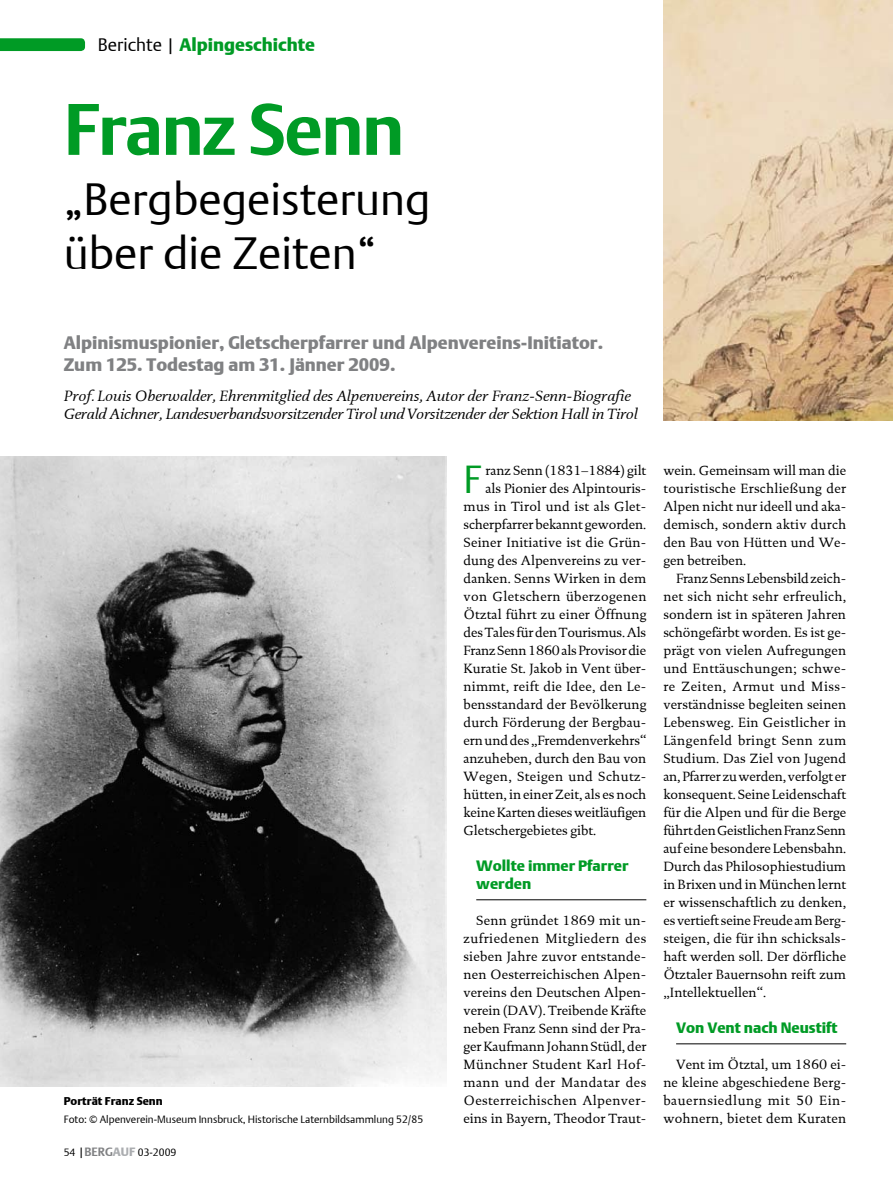
<style>
.page{position:relative;width:893px;height:1191px;background:#fff}
.page>*{position:absolute;margin:0;border:0;box-sizing:border-box;transform-origin:0 0}
.t1{font:700 72px "DTL Argo T";letter-spacing:-.025em;color:#009b25}
.t2{font:300 45px/54px "DTL Argo T";color:#000}
.t3{font:300 39px "DTL Argo T";color:#009b25}
.t4{font:900 18px/22.5px "DTL Argo T";color:#808183}
.t5{font:900 18px "DTL Argo T";color:#009b25}
.t6{font:italic 15px/18px "DTL Documenta T";letter-spacing:-.01em;color:#000}
.t7{font:900 15px/18px "DTL Argo T";color:#009b25}
.t8{font:13.5px/18px "DTL Documenta T";letter-spacing:.005em;color:#000;text-align:justify}
.t9{font:13.5px "DTL Documenta T";letter-spacing:.03em;color:#000}
.t10{font:900 11.25px "DTL Argo T";color:#000}
.t11{font:300 10.5px "DTL Argo T";color:#000}
.s1{font-weight:300;color:#000}
.s2{font-size:12px}
.s3{font-weight:700;font-size:12px;color:#808183}
.s4{font-weight:900;font-size:12px;color:#abadb0}
</style>
<div class="page">
<hr style="left:476px;top:899px;width:170px;height:1px;background:#000">
<hr style="left:676px;top:1043px;width:170px;height:1px;background:#000">
<img style="left:0;top:456px;width:446px;height:630px">
<img style="left:663px;top:0;width:230px;height:420px">
<svg style="left:0;top:38px;width:85px;height:13px"></svg>
<h3 class="t5" style="left:98px;top:34px;width:219px"><span class="s1">Berichte |</span> Alpingeschichte</h3>
<h1 class="t1" style="left:64px;top:87px;width:342px">Franz Senn</h1>
<h2 class="t2" style="left:64px;top:171px;width:368px">„Bergbegeisterung über die Zeiten“</h2>
<h3 class="t4" style="left:64px;top:331px;width:541px">Alpinismuspionier, Gletscherpfarrer und Alpenvereins-Initiator.<br>Zum 125. Todestag am 31. Jänner 2009.</h3>
<p class="t6" style="left:64px;top:387px;width:576px">Prof. Louis Oberwalder, Ehrenmitglied des Alpenvereins, Autor der Franz-Senn-Biografie<br>Gerald Aichner, Landesverbandsvorsitzender Tirol und Vorsitzender der Sektion Hall in Tirol</p>
<p class="t10" style="left:64px;top:1094px;width:100px">Porträt Franz Senn</p>
<p class="t11" style="left:64px;top:1112px;width:361px">Foto: © Alpenverein-Museum Innsbruck, Historische Laternbildsammlung 52/85</p>
<p class="t11" style="left:64px;top:1146px;width:114px">54 <span class="s2">|</span><span class="s3">BERG</span><span class="s4">AUF</span> 03-2009</p>
<h3 class="t3" style="left:463px;top:455px;width:20px">F</h3>
<p class="t8" style="left:486px;top:461px;width:162px">ranz Senn (1831–1884) gilt</p>
<p class="t8" style="left:486px;top:479px;width:162px">als Pionier des Alpintouris-</p>
<p class="t8" style="left:463px;top:497px;width:184px">mus in Tirol und ist als Glet-</p>
<p class="t8" style="left:463px;top:515px;width:184px">scherpfarrer bekannt geworden.</p>
<p class="t8" style="left:463px;top:533px;width:184px">Seiner Initiative ist die Grün-</p>
<p class="t8" style="left:463px;top:551px;width:184px">dung des Alpenvereins zu ver-</p>
<p class="t8" style="left:463px;top:569px;width:184px">danken. Senns Wirken in dem</p>
<p class="t9" style="left:463px;top:588px;width:184px">von Gletschern überzogenen</p>
<p class="t8" style="left:463px;top:605px;width:184px">Ötztal führt zu einer Öffnung</p>
<p class="t8" style="left:463px;top:623px;width:184px">des Tales für den Tourismus. Als</p>
<p class="t8" style="left:463px;top:641px;width:184px">Franz Senn 1860 als Provisor die</p>
<p class="t8" style="left:463px;top:659px;width:184px">Kuratie St. Jakob in Vent über-</p>
<p class="t8" style="left:463px;top:677px;width:184px">nimmt, reift die Idee, den Le-</p>
<p class="t8" style="left:463px;top:695px;width:184px">bensstandard der Bevölkerung</p>
<p class="t8" style="left:463px;top:713px;width:184px">durch Förderung der Bergbau-</p>
<p class="t8" style="left:463px;top:731px;width:184px">ern und des „Fremdenverkehrs“</p>
<p class="t8" style="left:463px;top:749px;width:184px">anzuheben, durch den Bau von</p>
<p class="t9" style="left:463px;top:768px;width:184px">Wegen, Steigen und Schutz-</p>
<p class="t8" style="left:463px;top:785px;width:184px">hütten, in einer Zeit, als es noch</p>
<p class="t8" style="left:463px;top:803px;width:184px">keine Karten dieses weitläufigen</p>
<p class="t8" style="left:463px;top:821px;width:134px">Gletschergebietes gibt.</p>
<p class="t7" style="left:476px;top:856px;width:154px">Wollte immer Pfarrer werden</p>
<p class="t8" style="left:463px;top:911px;width:184px;text-indent:13px">Senn gründet 1869 mit un&shy;zufriedenen Mitgliedern des sieben Jahre zuvor entstande&shy;nen Oesterreichischen Alpen&shy;vereins den Deutschen Alpen&shy;verein (DAV). Treibende Kräfte neben Franz Senn sind der Pra&shy;ger Kaufmann Johann Stüdl, der Münchner Student Karl Hof&shy;mann und der Mandatar des Oesterreichischen Alpenver&shy;eins in Bayern, Theodor Traut-</p>
<p class="t8" style="left:663px;top:461px;width:184px">wein. Gemeinsam will man die touristische Erschließung der Alpen nicht nur ideell und aka&shy;demisch, sondern aktiv durch den Bau von Hütten und We&shy;gen betreiben.</p>
<p class="t8" style="left:663px;top:569px;width:184px;text-indent:13px">Franz Senns Lebensbild zeich&shy;net sich nicht sehr erfreulich, sondern ist in späteren Jahren schöngefärbt worden. Es ist ge&shy;prägt von vielen Aufregungen und Enttäuschungen; schwe&shy;re Zeiten, Armut und Miss&shy;verständnisse begleiten seinen Lebensweg. Ein Geistlicher in Längenfeld bringt Senn zum Studium. Das Ziel von Jugend an, Pfarrer zu werden, verfolgt er konsequent. Seine Leidenschaft für die Alpen und für die Berge führt den Geistlichen Franz Senn auf eine besondere Lebensbahn.<br>Durch das Philosophiestudium in Brixen und in München lernt er wissenschaftlich zu denken, es vertieft seine Freude am Berg&shy;steigen, die für ihn schicksals&shy;haft werden soll. Der dörfliche Ötztaler Bauernsohn reift zum „Intellektuellen“.</p>
<p class="t7" style="left:676px;top:1018px;width:163px">Von Vent nach Neustift</p>
<p class="t8" style="left:663px;top:1055px;width:184px;text-indent:13px">Vent im Ötztal, um 1860 ei&shy;ne kleine abgeschiedene Berg&shy;bauernsiedlung mit 50 Ein&shy;wohnern, bietet dem Kuraten</p>
</div>
